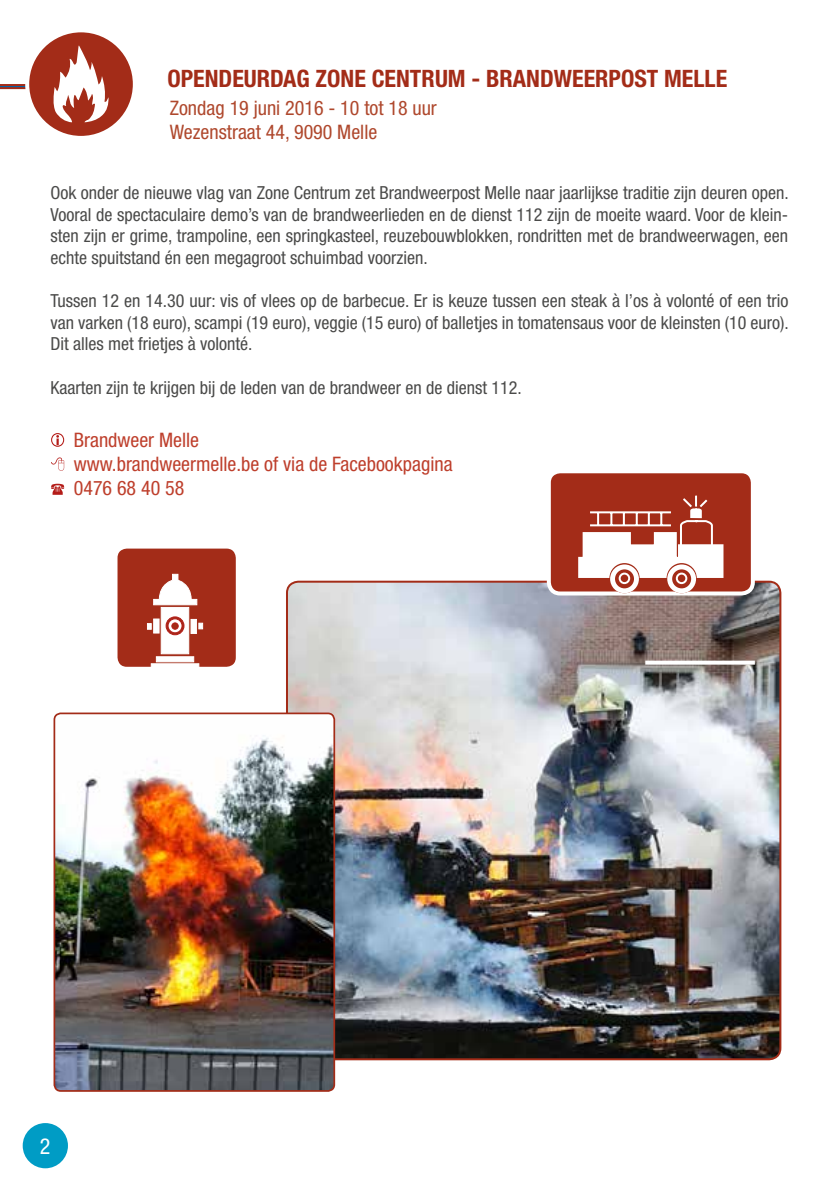
<style>
.page{position:relative;width:840px;height:1191px;background:#fff}
.page>*{position:absolute;margin:0;border:0;box-sizing:border-box;transform-origin:0 0}
.t1{font:700 condensed 24px "Helvetica Neue LT Std";color:#a32c18}
.t2{font:condensed 22px "Helvetica Neue";color:#fff}
.t3{font:condensed 20px/24px "Helvetica Neue LT Std";color:#be3f2c}
.t4{font:condensed 20px/24px "Helvetica Neue LT Std";color:#af482d}
.t5{font:condensed 20px "Helvetica Neue";color:#be3f2c}
.t6{font:condensed 18px/21.6px "Helvetica Neue LT Std";color:#4a4a49;text-align:justify}
</style>
<div class="page">
<img style="left:289px;top:583px;width:491px;height:476px">
<img style="left:56px;top:713px;width:278px;height:378px">
<div style="left:53px;top:712px;width:282px;height:379px;border:2px solid #a32c18;border-radius:6px"></div>
<svg style="left:27px;top:30px;width:108px;height:108px;background:#ae4533"></svg>
<div style="left:25px;top:28px;width:112px;height:112px;border:4px solid #fff;border-radius:50%"></div>
<svg style="left:51px;top:433px;width:13px;height:14px"></svg>
<svg style="left:51px;top:457px;width:13px;height:14px"></svg>
<svg style="left:51px;top:484px;width:13px;height:11px"></svg>
<svg style="left:0;top:46px;width:109px;height:76px"></svg>
<div style="left:115px;top:546px;width:123px;height:123px;background:#a32c18;border-radius:11px"></div>
<div style="left:113px;top:544px;width:127px;height:127px;border:4px solid #fff;border-radius:11px"></div>
<svg style="left:147px;top:573px;width:56px;height:97px"></svg>
<div style="left:548px;top:471px;width:204px;height:122px;background:#a32c18;border-radius:11px"></div>
<div style="left:546px;top:469px;width:208px;height:126px;border:4px solid #fff;border-radius:11px"></div>
<svg style="left:577px;top:495px;width:147px;height:99px"></svg>
<div style="left:619px;top:573px;width:9px;height:10px;background:#a32c18;border-radius:50%"></div>
<div style="left:618px;top:572px;width:11px;height:12px;border:2px solid #fff;border-radius:50%"></div>
<svg style="left:645px;top:660px;width:109px;height:4px"></svg>
<div style="left:23px;top:1123px;width:45px;height:45px;background:#009cc5;border-radius:50%"></div>
<h1 class="t1" style="left:167px;top:64px;width:561px">OPENDEURDAG ZONE CENTRUM - BRANDWEERPOST MELLE</h1>
<p class="t4" style="left:170px;top:96px;width:268px">Zondag 19 juni 2016 - 10 tot 18 uur<br>Wezenstraat 44, 9090 Melle</p>
<p class="t6" style="left:50px;top:182px;width:739px">Ook onder de nieuwe vlag van Zone Centrum zet Brandweerpost Melle naar jaarlijkse traditie zijn deuren open.<br>Vooral de spectaculaire demo’s van de brandweerlieden en de dienst 112 zijn de moeite waard. Voor de klein&shy;sten zijn er grime, trampoline, een springkasteel, reuzebouwblokken, rondritten met de brandweerwagen, een echte spuitstand én een megagroot schuimbad voorzien.</p>
<p class="t6" style="left:50px;top:290px;width:739px">Tussen 12 en 14.30 uur: vis of vlees op de barbecue. Er is keuze tussen een steak à l’os à volonté of een trio van varken (18 euro), scampi (19 euro), veggie (15 euro) of balletjes in tomatensaus voor de kleinsten (10 euro).<br>Dit alles met frietjes à volonté.</p>
<p class="t6" style="left:50px;top:376px;width:472px">Kaarten zijn te krijgen bij de leden van de brandweer en de dienst 112.</p>
<p class="t5" style="left:74px;top:428px;width:127px">Brandweer Melle</p>
<p class="t3" style="left:74px;top:451px;width:380px">www.brandweermelle.be of via de Facebookpagina<br>0476 68 40 58</p>
<p class="t2" style="left:40px;top:1133px;width:12px">2</p>
</div>
